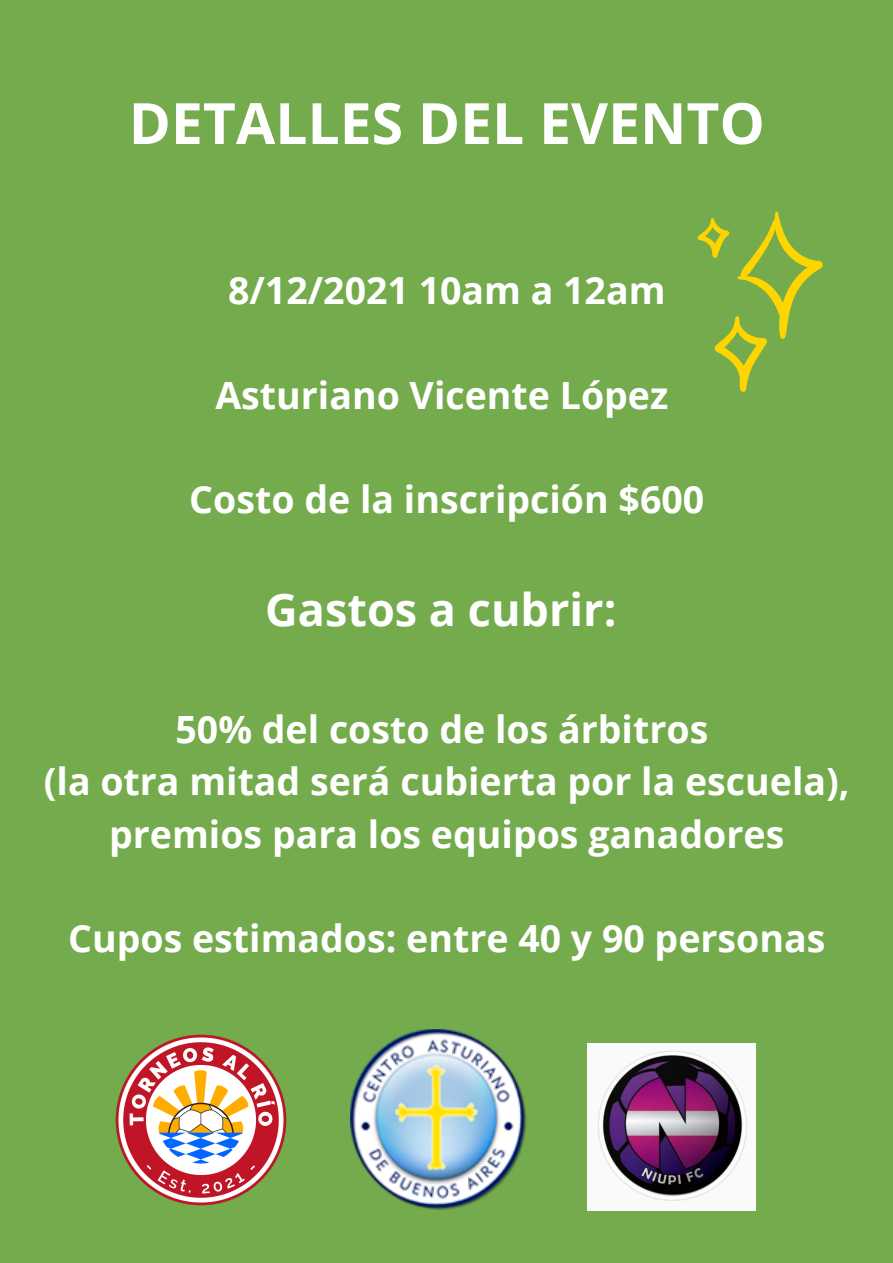
<style>
.page{position:relative;width:893px;height:1263px;background:#74ab4d}
.page>*{position:absolute;margin:0;border:0;box-sizing:border-box;transform-origin:0 0}
.t1{font:700 57px "Open Sans";color:#fff}
.t2{font:700 45px "Open Sans";color:#fff}
.t3{font:700 37.5px/52.3px "Open Sans";color:#fff;text-align:center}
</style>
<div class="page">
<img style="left:115px;top:1034px;width:172px;height:172px">
<img style="left:351px;top:1029px;width:405px;height:182px">
<img style="left:587px;top:1043px;width:169px;height:167px">
<svg style="left:698px;top:212px;width:124px;height:180px"></svg>
<p class="t1" style="left:129px;top:83px;width:637px">DETALLES DEL EVENTO</p>
<p class="t3" style="left:228px;top:263px;width:439px">8/12/2021 10am a 12am</p>
<p class="t3" style="left:215px;top:368px;width:454px">Asturiano Vicente López</p>
<p class="t3" style="left:189px;top:472px;width:516px">Costo de la inscripción $600</p>
<p class="t2" style="left:265px;top:578px;width:353px">Gastos a cubrir:</p>
<p class="t3" style="left:175px;top:702px;width:534px">50% del costo de los árbitros</p>
<p class="t3" style="left:44px;top:754px;width:807px">(la otra mitad será cubierta por la escuela), premios para los equipos ganadores</p>
<p class="t3" style="left:68px;top:911px;width:758px">Cupos estimados: entre 40 y 90 personas</p>
</div>
